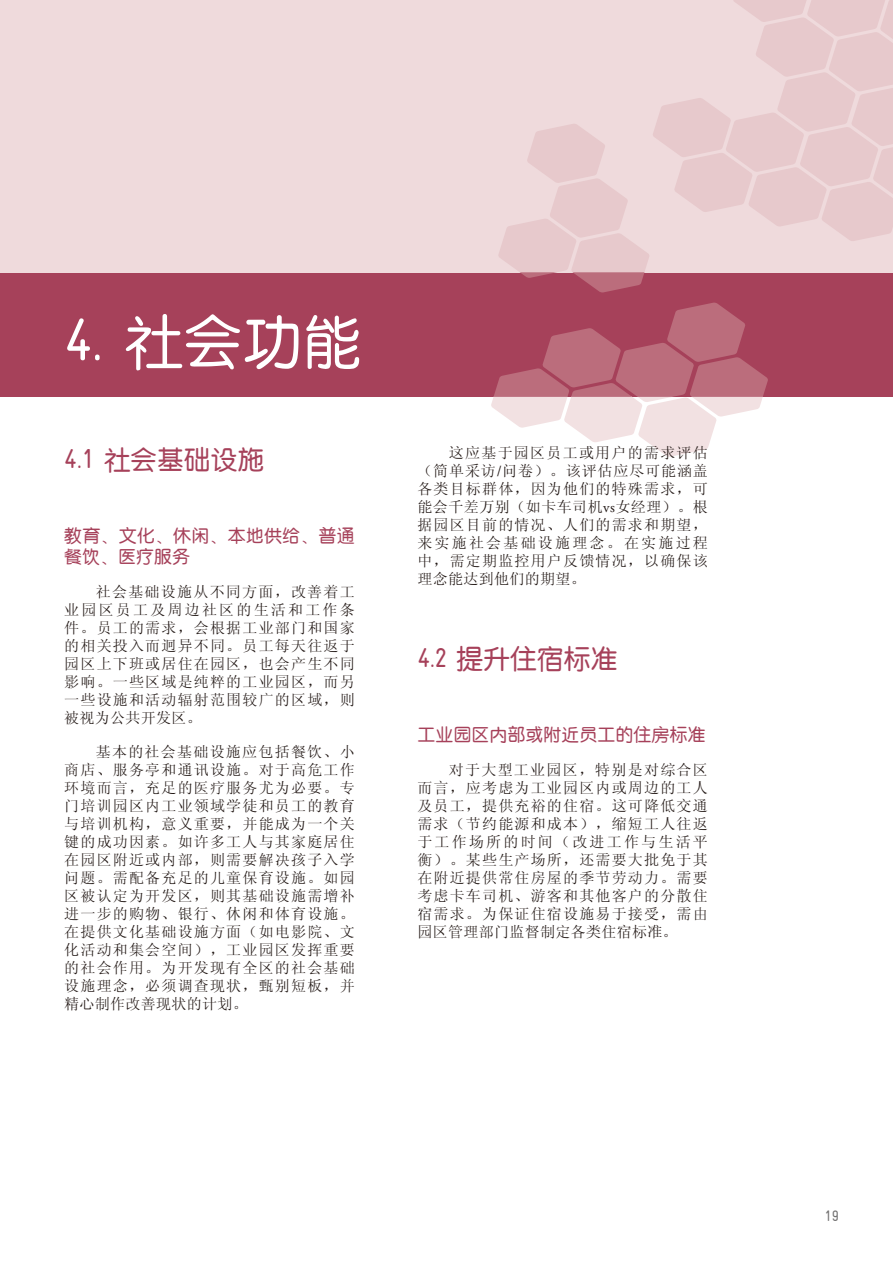
<style>
.page{position:relative;width:893px;height:1263px;background:#fff}
.page>*{position:absolute;margin:0;border:0;box-sizing:border-box;transform-origin:0 0}
.t1{font:59.7px "H Ye 3 gj";color:#fff}
.t2{font:27px "H Ye 3 gj";letter-spacing:-.01em;color:#a6415a}
.t3{font:18px/21.6px "H Ye 3 gj";color:#a6415a}
.t4{font:15px/18px "N Sim Sun";letter-spacing:.08em;color:#221815;text-align:justify}
.t5{font:condensed 15px "Gravur";color:#727171}
.s1{font-family:"Gravur";font-stretch:condensed}
.s2{font-family:"Adobe Garamond Pro"}
</style>
<div class="page">
<div style="left:1px;top:272px;width:892px;height:124px;background:#a6415a"></div>
<div style="left:1px;top:0;width:892px;height:272px;background:#efdadc"></div>
<svg style="left:498px;top:0;width:395px;height:292px"></svg>
<svg style="left:491px;top:303px;width:277px;height:154px"></svg>
<h1 class="t1" style="left:64px;top:312px;width:300px"><span class="s1">4.</span> 社会功能</h1>
<h2 class="t2" style="left:64px;top:446px;width:202px"><span class="s1">4.1</span> 社会基础设施</h2>
<p class="t3" style="left:64px;top:524px;width:292px">教育、文化、休闲、本地供给、普通餐饮、医疗服务</p>
<p class="t4" style="left:64px;top:582px;width:292px;text-indent:32px">社会基础设施从不同方面，改善着工业园区员工及周边社区的生活和工作条件。员工的需求，会根据工业部门和国家的相关投入而迥异不同。员工每天往返于园区上下班或居住在园区，也会产生不同影响。一些区域是纯粹的工业园区，而另一些设施和活动辐射范围较广的区域，则被视为公共开发区。</p>
<p class="t4" style="left:64px;top:743px;width:292px;text-indent:32px">基本的社会基础设施应包括餐饮、小商店、服务亭和通讯设施。对于高危工作环境而言，充足的医疗服务尤为必要。专门培训园区内工业领域学徒和员工的教育与培训机构，意义重要，并能成为一个关键的成功因素。如许多工人与其家庭居住在园区附近或内部，则需要解决孩子入学问题。需配备充足的儿童保育设施。如园区被认定为开发区，则其基础设施需增补进一步的购物、银行、休闲和体育设施。在提供文化基础设施方面（如电影院、文化活动和集会空间），工业园区发挥重要的社会作用。为开发现有全区的社会基础设施理念，必须调查现状，甄别短板，并精心制作改善现状的计划。</p>
<p class="t4" style="left:417px;top:444px;width:292px;text-indent:32px">这应基于园区员工或用户的需求评估（简单采访<span class="s2">/</span>问卷）。该评估应尽可能涵盖各类目标群体，因为他们的特殊需求，可能会千差万别（如卡车司机<span class="s2">vs</span>女经理）。根据园区目前的情况、人们的需求和期望，来实施社会基础设施理念。在实施过程中，需定期监控用户反馈情况，以确保该理念能达到他们的期望。</p>
<h2 class="t2" style="left:417px;top:646px;width:202px"><span class="s1">4.2</span> 提升住宿标准</h2>
<p class="t3" style="left:417px;top:724px;width:289px">工业园区内部或附近员工的住房标准</p>
<p class="t4" style="left:417px;top:760px;width:292px;text-indent:32px">对于大型工业园区，特别是对综合区而言，应考虑为工业园区内或周边的工人及员工，提供充裕的住宿。这可降低交通需求（节约能源和成本），缩短工人往返于工作场所的时间（改进工作与生活平衡）。某些生产场所，还需要大批免于其在附近提供常住房屋的季节劳动力。需要考虑卡车司机、游客和其他客户的分散住宿需求。为保证住宿设施易于接受，需由园区管理部门监督制定各类住宿标准。</p>
<p class="t5" style="left:825px;top:1207px;width:16px">19</p>
</div>
